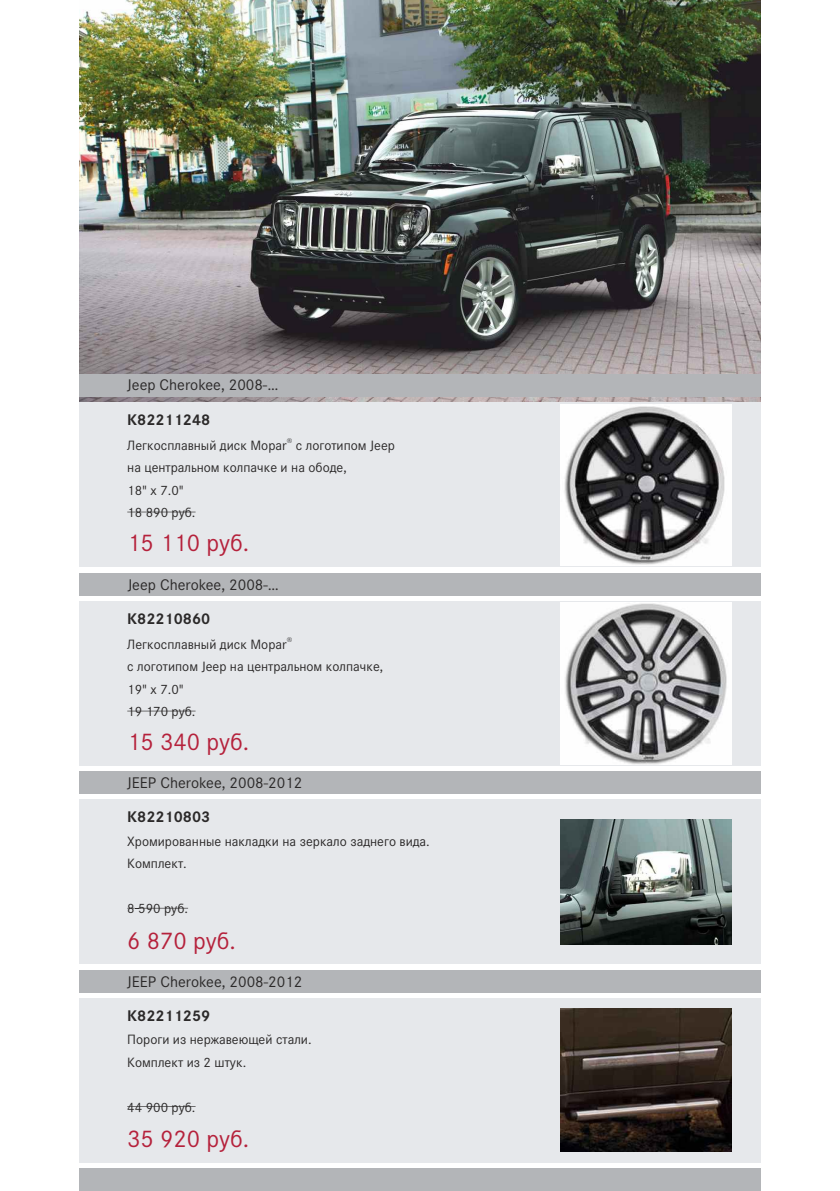
<style>
.page{position:relative;width:840px;height:1191px;background:#fff}
.page>*{position:absolute;margin:0;border:0;box-sizing:border-box;transform-origin:0 0}
.t1{font:25px "Corporate STCY";color:#b5213b}
.t2{font:16px "Corporate STCY";color:#2b2929}
.t3{font:700 16px "Corporate STCY";color:#2b2929}
.t4{font:14px/22.4px "Corporate STCY";color:#2b2929}
.t5{font:7px "Corporate STCY";color:#2b2929}
</style>
<div class="page">
<img style="left:80px;top:0;width:680px;height:403px">
<div style="left:79px;top:403px;width:681px;height:164px;background:#e6e8eb"></div>
<div style="left:79px;top:374px;width:681px;height:23px;background:#b3b5b8"></div>
<hr style="left:146px;top:512px;width:49px;height:1px;background:#2b2929">
<svg style="left:127px;top:512px;width:19px;height:1px"></svg>
<img style="left:560px;top:405px;width:170px;height:160px">
<div style="left:79px;top:771px;width:681px;height:23px;background:#b3b5b8"></div>
<div style="left:79px;top:799px;width:681px;height:165px;background:#e6e8eb"></div>
<div style="left:79px;top:998px;width:681px;height:164px;background:#e6e8eb"></div>
<div style="left:79px;top:969px;width:681px;height:23px;background:#b3b5b8"></div>
<hr style="left:138px;top:908px;width:50px;height:1px;background:#2b2929">
<hr style="left:146px;top:1106px;width:49px;height:1px;background:#2b2929">
<svg style="left:127px;top:1106px;width:19px;height:1px"></svg>
<img style="left:560px;top:1009px;width:170px;height:142px">
<div style="left:79px;top:601px;width:681px;height:164px;background:#e6e8eb"></div>
<div style="left:79px;top:573px;width:681px;height:22px;background:#b3b5b8"></div>
<hr style="left:146px;top:710px;width:49px;height:1px;background:#2b2929">
<svg style="left:127px;top:710px;width:19px;height:1px"></svg>
<img style="left:560px;top:602px;width:170px;height:162px">
<div style="left:79px;top:1168px;width:681px;height:23px;background:#b3b5b8"></div>
<img style="left:560px;top:819px;width:170px;height:125px">
<p class="t2" style="left:127px;top:378px;width:153px">Jeep Cherokee, 2008-…</p>
<p class="t3" style="left:127px;top:412px;width:84px">K82211248</p>
<p class="t5" style="left:286px;top:437px;width:7px">®</p>
<p class="t4" style="left:127px;top:435px;width:269px">Легкосплавный диск Mopar с логотипом Jeep на центральном колпачке и на ободе,</p>
<p class="t4" style="left:127px;top:480px;width:70px">18" x 7.0"<br>18 890 руб.</p>
<h1 class="t1" style="left:127px;top:531px;width:123px">15 110 руб.</h1>
<p class="t2" style="left:128px;top:577px;width:153px">Jeep Cherokee, 2008-…</p>
<p class="t3" style="left:127px;top:611px;width:84px">K82210860</p>
<p class="t5" style="left:286px;top:636px;width:7px">®</p>
<p class="t4" style="left:127px;top:633px;width:257px">Легкосплавный диск Mopar<br>с логотипом Jeep на центральном колпачке,<br>19" x 7.0"<br>19 170 руб.</p>
<h1 class="t1" style="left:127px;top:730px;width:123px">15 340 руб.</h1>
<p class="t2" style="left:127px;top:775px;width:176px">JEEP Cherokee, 2008-2012</p>
<p class="t3" style="left:127px;top:810px;width:84px">K82210803</p>
<p class="t4" style="left:127px;top:853px;width:61px">Комплект.</p>
<p class="t4" style="left:127px;top:898px;width:62px">8 590 руб.</p>
<p class="t4" style="left:127px;top:831px;width:304px">Хромированные накладки на зеркало заднего вида.</p>
<h1 class="t1" style="left:127px;top:929px;width:110px">6 870 руб.</h1>
<p class="t2" style="left:127px;top:974px;width:176px">JEEP Cherokee, 2008-2012</p>
<p class="t3" style="left:127px;top:1008px;width:84px">K82211259</p>
<p class="t4" style="left:127px;top:1029px;width:186px">Пороги из нержавеющей стали.<br>Комплект из 2 штук.</p>
<p class="t4" style="left:127px;top:1096px;width:70px">44 900 руб.</p>
<h1 class="t1" style="left:127px;top:1127px;width:123px">35 920 руб.</h1>
</div>
